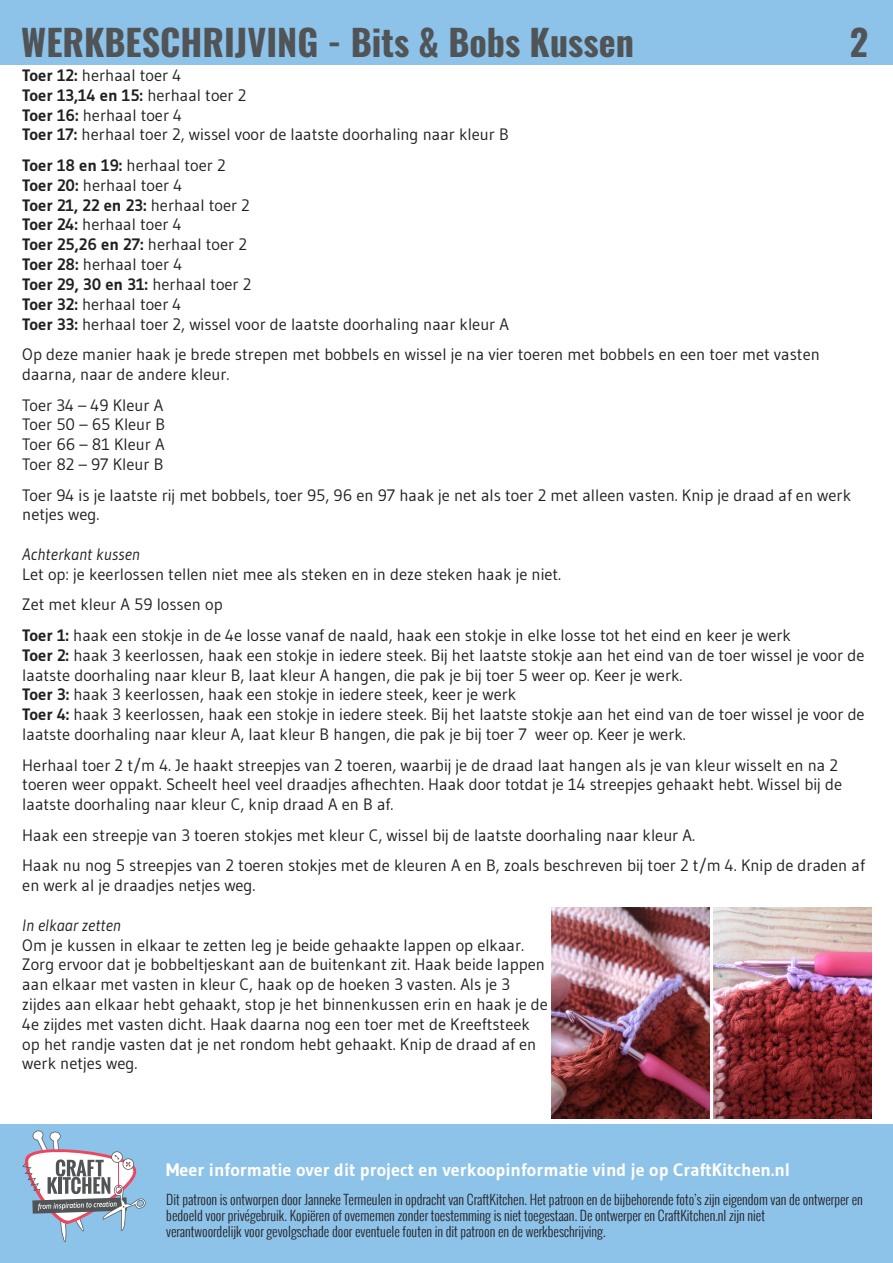
<style>
.page{position:relative;width:893px;height:1263px;background:#fff}
.page>*{position:absolute;margin:0;border:0;box-sizing:border-box;transform-origin:0 0}
.t1{font:700 36px "Oswald";color:#515456}
.t2{font:700 18px "Gudea";color:#fff}
.t3{font:16.5px/19.8px "Gudea";color:#231f20}
.t4{font:700 16.5px "Gudea";color:#231f20}
.t5{font:italic 16.5px "Gudea";color:#231f20}
.t6{font:300 13.5px/16.2px "Oswald";color:#231f20}
.s1{font-weight:700}
.s2{font-weight:400}
</style>
<div class="page">
<div style="left:0;top:1125px;width:893px;height:138px;background:#8dc2e9"></div>
<div style="left:0;top:0;width:893px;height:64px;background:#8dc2e9"></div>
<svg style="left:22px;top:1130px;width:124px;height:112px"></svg>
<img style="left:713px;top:908px;width:159px;height:211px">
<img style="left:551px;top:908px;width:158px;height:211px">
<p class="t1" style="left:21px;top:23px;width:614px">WERKBESCHRIJVING - Bits &amp; Bobs Kussen</p>
<p class="t1" style="left:850px;top:23px;width:20px">2</p>
<p class="t3" style="left:22px;top:65px;width:161px"><span class="s1">Toer 12:</span> herhaal toer 4</p>
<p class="t4" style="left:22px;top:85px;width:226px">Toer 13,14 en 15: <span class="s2">herhaal toer 2</span></p>
<p class="t3" style="left:22px;top:105px;width:161px"><span class="s1">Toer 16:</span> herhaal toer 4</p>
<p class="t3" style="left:22px;top:125px;width:488px"><span class="s1">Toer 17:</span> herhaal toer 2, wissel voor de laatste doorhaling naar kleur B</p>
<p class="t3" style="left:22px;top:155px;width:205px"><span class="s1">Toer 18 en 19:</span> herhaal toer 2</p>
<p class="t3" style="left:22px;top:175px;width:162px"><span class="s1">Toer 20:</span> herhaal toer 4</p>
<p class="t4" style="left:22px;top:195px;width:229px">Toer 21, 22 en 23: <span class="s2">herhaal toer 2</span></p>
<p class="t3" style="left:22px;top:215px;width:161px"><span class="s1">Toer 24:</span> herhaal toer 4</p>
<p class="t4" style="left:22px;top:234px;width:226px">Toer 25,26 en 27: <span class="s2">herhaal toer 2</span></p>
<p class="t3" style="left:22px;top:254px;width:161px"><span class="s1">Toer 28:</span> herhaal toer 4</p>
<p class="t4" style="left:22px;top:274px;width:231px">Toer 29, 30 en 31: <span class="s2">herhaal toer 2</span></p>
<p class="t3" style="left:22px;top:294px;width:161px"><span class="s1">Toer 32:</span> herhaal toer 4</p>
<p class="t3" style="left:22px;top:314px;width:488px"><span class="s1">Toer 33:</span> herhaal toer 2, wissel voor de laatste doorhaling naar kleur A</p>
<p class="t3" style="left:22px;top:344px;width:799px">Op deze manier haak je brede strepen met bobbels en wissel je na vier toeren met bobbels en een toer met vasten daarna, naar de andere kleur.</p>
<p class="t3" style="left:22px;top:395px;width:142px">Toer 34 – 49 Kleur A</p>
<p class="t3" style="left:22px;top:414px;width:144px">Toer 50 – 65 Kleur B</p>
<p class="t3" style="left:22px;top:434px;width:144px">Toer 66 – 81 Kleur A</p>
<p class="t3" style="left:22px;top:454px;width:143px">Toer 82 – 97 Kleur B</p>
<p class="t3" style="left:22px;top:485px;width:830px">Toer 94 is je laatste rij met bobbels, toer 95, 96 en 97 haak je net als toer 2 met alleen vasten. Knip je draad af en werk netjes weg.</p>
<p class="t5" style="left:22px;top:544px;width:119px">Achterkant kussen</p>
<p class="t3" style="left:22px;top:564px;width:540px">Let op: je keerlossen tellen niet mee als steken en in deze steken haak je niet.</p>
<p class="t3" style="left:22px;top:594px;width:202px">Zet met kleur A 59 lossen op</p>
<p class="t3" style="left:22px;top:625px;width:770px"><span class="s1">Toer 1:</span> haak een stokje in de 4e losse vanaf de naald, haak een stokje in elke losse tot het eind en keer je werk</p>
<p class="t3" style="left:22px;top:645px;width:844px"><span class="s1">Toer 2:</span> haak 3 keerlossen, haak een stokje in iedere steek. Bij het laatste stokje aan het eind van de toer wissel je voor de laatste doorhaling naar kleur B, laat kleur A hangen, die pak je bij toer 5 weer op. Keer je werk.</p>
<p class="t3" style="left:22px;top:684px;width:495px"><span class="s1">Toer 3:</span> haak 3 keerlossen, haak een stokje in iedere steek, keer je werk</p>
<p class="t3" style="left:22px;top:704px;width:844px"><span class="s1">Toer 4:</span> haak 3 keerlossen, haak een stokje in iedere steek. Bij het laatste stokje aan het eind van de toer wissel je voor de laatste doorhaling naar kleur A, laat kleur B hangen, die pak je bij toer 7 weer op. Keer je werk.</p>
<p class="t3" style="left:22px;top:755px;width:821px">Herhaal toer 2 t/m 4. Je haakt streepjes van 2 toeren, waarbij je de draad laat hangen als je van kleur wisselt en na 2 toeren weer oppakt. Scheelt heel veel draadjes afhechten. Haak door totdat je 14 streepjes gehaakt hebt. Wissel bij de laatste doorhaling naar kleur C, knip draad A en B af.</p>
<p class="t3" style="left:22px;top:825px;width:674px">Haak een streepje van 3 toeren stokjes met kleur C, wissel bij de laatste doorhaling naar kleur A.</p>
<p class="t3" style="left:22px;top:855px;width:844px">Haak nu nog 5 streepjes van 2 toeren stokjes met de kleuren A en B, zoals beschreven bij toer 2 t/m 4. Knip de draden af en werk al je draadjes netjes weg.</p>
<p class="t5" style="left:22px;top:915px;width:100px">In elkaar zetten</p>
<p class="t3" style="left:22px;top:935px;width:527px">Om je kussen in elkaar te zetten leg je beide gehaakte lappen op elkaar.<br>Zorg ervoor dat je bobbeltjeskant aan de buitenkant zit. Haak beide lappen aan elkaar met vasten in kleur C, haak op de hoeken 3 vasten. Als je 3 zijdes aan elkaar hebt gehaakt, stop je het binnenkussen erin en haak je de 4e zijdes met vasten dicht. Haak daarna nog een toer met de Kreeftsteek op het randje vasten dat je net rondom hebt gehaakt. Knip de draad af en werk netjes weg.</p>
<p class="t2" style="left:166px;top:1159px;width:626px">Meer informatie over dit project en verkoopinformatie vind je op CraftKitchen.nl</p>
<p class="t6" style="left:166px;top:1191px;width:698px">Dit patroon is ontworpen door Janneke Termeulen in opdracht van CraftKitchen. Het patroon en de bijbehorende foto’s zijn eigendom van de ontwerper en bedoeld voor privégebruik. Kopiëren of overnemen zonder toestemming is niet toegestaan. De ontwerper en CraftKitchen.nl zijn niet</p>
<p class="t6" style="left:166px;top:1223px;width:441px">verantwoordelijk voor gevolgschade door eventuele fouten in dit patroon en de werkbeschrijving.</p>
</div>
